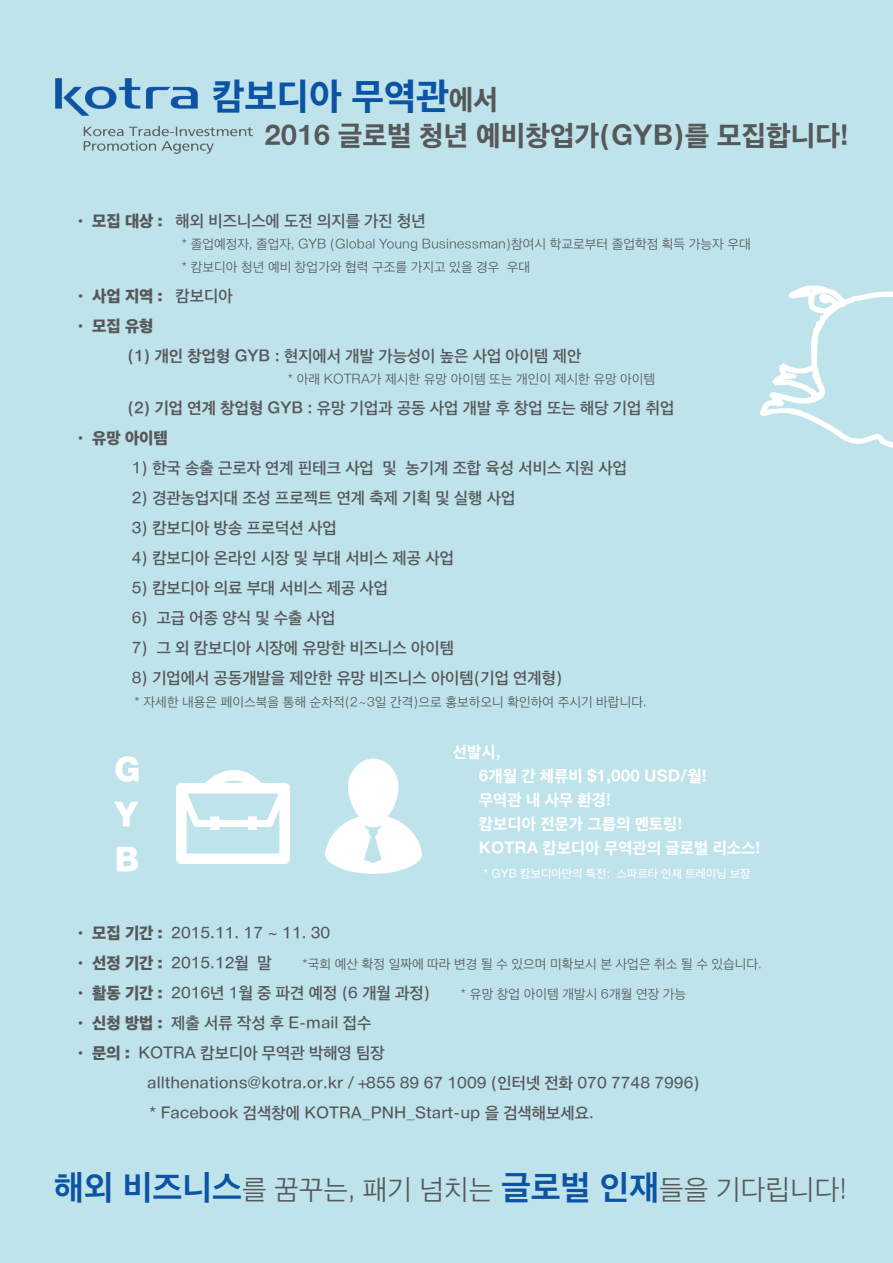
<style>
.page{position:relative;width:893px;height:1263px;background:#bee3eb}
.page>*{position:absolute;margin:0;border:0;box-sizing:border-box;transform-origin:0 0}
.t1{font:800 37.5px "Apple SD Gothic Neo";color:#0c54a3}
.t2{font:800 34.5px/45px "Apple SD Gothic Neo";color:#fff;text-align:justify}
.t3{font:300 28.5px "Apple SD Gothic Neo";color:#57585a}
.t4{font:800 28.5px "Apple SD Gothic Neo";color:#57585a}
.t5{font:600 16.5px/30px "Apple SD Gothic Neo";color:#57585a}
.t6{font:800 16.5px/24px "Apple SD Gothic Neo";color:#fff}
.t7{font:800 16.5px "Apple SD Gothic Neo";color:#57585a}
.t8{font:300 13.5px/22.5px "Apple SD Gothic Neo";color:#57585a}
.t9{font:500 12px "Apple SD Gothic Neo";color:#fff}
.s1{font-size:28.5px;color:#57585a}
.s2{font-weight:800}
.s3{font-weight:600}
.s4{font-weight:700}
.s5{font-weight:700;font-size:34.5px;color:#0c54a3}
</style>
<div class="page">
<img style="left:55px;top:78px;width:197px;height:76px">
<img style="left:325px;top:758px;width:97px;height:116px">
<img style="left:177px;top:770px;width:113px;height:94px">
<img style="left:760px;top:285px;width:133px;height:163px">
<h1 class="t1" style="left:212px;top:66px;width:288px">캄보디아 무역관<span class="s1">에서</span></h1>
<h3 class="t4" style="left:264px;top:113px;width:586px">2016 글로벌 청년 예비창업가(GYB)를 모집합니다!</h3>
<p class="t5" style="left:74px;top:204px;width:354px"><span class="s2">• 모집 대상 :</span> 해외 비즈니스에 도전 의지를 가진 청년</p>
<p class="t8" style="left:182px;top:232px;width:571px">* 졸업예정자, 졸업자, GYB (Global Young Businessman)참여시 학교로부터 졸업학점 획득 가능자 우대 * 캄보디아 청년 예비 창업가와 협력 구조를 가지고 있을 경우 우대</p>
<p class="t7" style="left:74px;top:282px;width:161px">• 사업 지역 : <span class="s3">캄보디아</span></p>
<p class="t5" style="left:128px;top:309px;width:455px;text-indent:-54px"><span class="s2">• 모집 유형<br></span><span class="s4">(1) 개인 창업형 GYB :</span> 현지에서 개발 가능성이 높은 사업 아이템 제안</p>
<p class="t8" style="left:288px;top:367px;width:369px">* 아래 KOTRA가 제시한 유망 아이템 또는 개인이 제시한 유망 아이템</p>
<p class="t5" style="left:128px;top:392px;width:548px"><span class="s4">(2) 기업 연계 창업형 GYB :</span> 유망 기업과 공동 사업 개발 후 창업 또는 해당 기업 취업</p>
<p class="t7" style="left:74px;top:424px;width:96px">• 유망 아이템</p>
<p class="t5" style="left:132px;top:452px;width:497px">1) 한국 송출 근로자 연계 핀테크 사업 및 농기계 조합 육성 서비스 지원 사업</p>
<p class="t5" style="left:132px;top:482px;width:385px">2) 경관농업지대 조성 프로젝트 연계 축제 기획 및 실행 사업</p>
<p class="t5" style="left:132px;top:512px;width:206px">3) 캄보디아 방송 프로덕션 사업</p>
<p class="t5" style="left:132px;top:542px;width:324px">4) 캄보디아 온라인 시장 및 부대 서비스 제공 사업</p>
<p class="t5" style="left:132px;top:572px;width:258px">5) 캄보디아 의료 부대 서비스 제공 사업</p>
<p class="t5" style="left:132px;top:602px;width:205px">6) 고급 어종 양식 및 수출 사업</p>
<p class="t5" style="left:132px;top:632px;width:324px">7) 그 외 캄보디아 시장에 유망한 비즈니스 아이템</p>
<p class="t5" style="left:132px;top:662px;width:432px">8) 기업에서 공동개발을 제안한 유망 비즈니스 아이템(기업 연계형)</p>
<p class="t8" style="left:134px;top:689px;width:514px">* 자세한 내용은 페이스북을 통해 순차적(2~3일 간격)으로 홍보하오니 확인하여 주시기 바랍니다.</p>
<h2 class="t2" style="left:114px;top:746px;width:28px">G Y B</h2>
<p class="t6" style="left:479px;top:739px;width:283px;text-indent:-26px">선발시,<br>6개월 간 체류비 $1,000 USD/월!<br>무역관 내 사무 환경!<br>캄보디아 전문가 그룹의 멘토링!<br>KOTRA 캄보디아 무역관의 글로벌 리소스!</p>
<p class="t9" style="left:483px;top:864px;width:269px">* GYB 캄보디아만의 특전: 스파르타 인재 트레이닝 보장</p>
<p class="t5" style="left:74px;top:917px;width:258px"><span class="s2">• 모집 기간 :</span> 2015.11. 17 ~ 11. 30</p>
<p class="t5" style="left:74px;top:947px;width:200px"><span class="s2">• 선정 기간 :</span> 2015.12월 말</p>
<p class="t8" style="left:302px;top:952px;width:461px">*국회 예산 확정 일짜에 따라 변경 될 수 있으며 미확보시 본 사업은 취소 될 수 있습니다.</p>
<p class="t5" style="left:74px;top:977px;width:358px"><span class="s2">• 활동 기간 :</span> 2016년 1월 중 파견 예정 (6 개월 과정)</p>
<p class="t8" style="left:461px;top:982px;width:227px">* 유망 창업 아이템 개발시 6개월 연장 가능</p>
<p class="t5" style="left:74px;top:1007px;width:299px"><span class="s2">• 신청 방법 :</span> 제출 서류 작성 후 E-mail 접수</p>
<p class="t5" style="left:147px;top:1037px;width:554px;text-indent:-74px"><span class="s2">• 문의 :</span> KOTRA 캄보디아 무역관 박해영 팀장<br>allthenations@kotra.or.kr / +855 89 67 1009 (인터넷 전화 070 7748 7996) * Facebook 검색창에 KOTRA_PNH_Start-up 을 검색해보세요.</p>
<h3 class="t3" style="left:54px;top:1167px;width:794px"><span class="s5">해외 비즈니스</span>를 꿈꾸는, 패기 넘치는 <span class="s5">글로벌 인재</span>들을 기다립니다!</h3>
</div>
